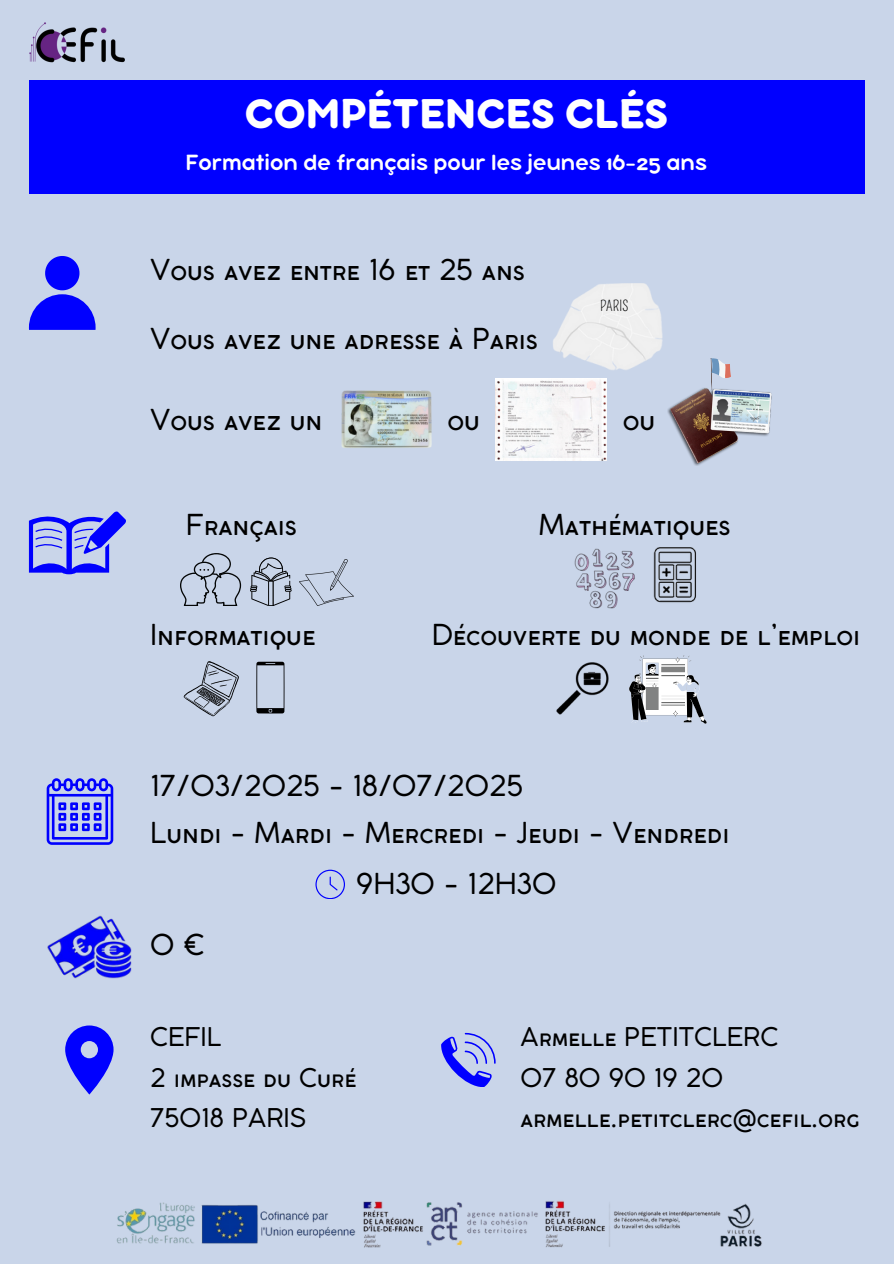
<style>
.page{position:relative;width:894px;height:1264px;background:#fff}
.page>*{position:absolute;margin:0;border:0;box-sizing:border-box;transform-origin:0 0}
.t1{font:700 45px "Bubbleboddy Neue";color:#fff}
.t2{font:28.5px "Coco Gothic Small Caps";color:#000}
.t3{font:25.5px/40.5px "Coco Gothic Small Caps";color:#000}
.t4{font:24px "Bubbleboddy Neue";color:#fff}
.t5{font:14.4px "Pompiere";color:#000}
</style>
<div class="page">
<div style="left:0;top:0;width:893px;height:1263px;background:#c9d5e9"></div>
<div style="left:29px;top:80px;width:834px;height:114px;background:#00f"></div>
<img style="left:29px;top:23px;width:96px;height:39px">
<svg style="left:29px;top:511px;width:97px;height:63px"></svg>
<svg style="left:180px;top:553px;width:61px;height:53px"></svg>
<svg style="left:250px;top:557px;width:41px;height:48px"></svg>
<img style="left:299px;top:560px;width:54px;height:46px">
<svg style="left:184px;top:661px;width:55px;height:55px"></svg>
<svg style="left:256px;top:661px;width:28px;height:52px"></svg>
<img style="left:653px;top:547px;width:43px;height:56px">
<img style="left:574px;top:548px;width:61px;height:61px">
<svg style="left:629px;top:655px;width:77px;height:68px"></svg>
<img style="left:556px;top:662px;width:52px;height:52px">
<svg style="left:29px;top:256px;width:66px;height:74px"></svg>
<img style="left:341px;top:390px;width:90px;height:58px">
<img style="left:495px;top:378px;width:111px;height:82px">
<img style="left:667px;top:388px;width:105px;height:77px">
<svg style="left:709px;top:358px;width:21px;height:32px"></svg>
<img style="left:553px;top:283px;width:110px;height:87px">
<svg style="left:47px;top:778px;width:66px;height:66px"></svg>
<svg style="left:315px;top:869px;width:29px;height:30px"></svg>
<svg style="left:65px;top:1025px;width:48px;height:69px"></svg>
<svg style="left:441px;top:1032px;width:54px;height:54px"></svg>
<img style="left:47px;top:915px;width:84px;height:63px">
<img style="left:116px;top:1201px;width:646px;height:47px">
<p class="t1" style="left:245px;top:99px;width:424px">COMPÉTENCES CLÉS</p>
<h3 class="t4" style="left:185px;top:154px;width:523px">Formation de français pour les jeunes 16-25 ans</h3>
<h4 class="t2" style="left:150px;top:259px;width:376px">Vous avez entre 16 et 25 ans</h4>
<p class="t2" style="left:150px;top:328px;width:389px">Vous avez une adresse à Paris</p>
<h3 class="t5" style="left:600px;top:297px;width:30px">PARIS</h3>
<h3 class="t2" style="left:150px;top:409px;width:174px">Vous avez un</h3>
<h3 class="t2" style="left:447px;top:409px;width:34px">ou</h3>
<h3 class="t2" style="left:622px;top:409px;width:34px">ou</h3>
<p class="t2" style="left:186px;top:514px;width:113px">Français</p>
<p class="t2" style="left:538px;top:514px;width:193px">Mathématiques</p>
<h1 class="t2" style="left:150px;top:624px;width:167px">Informatique</h1>
<h1 class="t2" style="left:431px;top:624px;width:430px">Découverte du monde de l’emploi</h1>
<p class="t2" style="left:150px;top:774px;width:374px">17/03/2025 - 18/07/2025</p>
<p class="t2" style="left:150px;top:822px;width:580px">Lundi - Mardi - Mercredi - Jeudi - Vendredi</p>
<p class="t2" style="left:356px;top:872px;width:202px">9H30 - 12H30</p>
<p class="t2" style="left:150px;top:934px;width:57px">0 €</p>
<p class="t3" style="left:150px;top:1019px;width:208px">CEFIL<br>2 impasse du Curé<br>75018 PARIS</p>
<p class="t3" style="left:520px;top:1019px;width:341px">Armelle PETITCLERC<br>07 80 90 19 20 armelle.petitclerc@cefil.org</p>
</div>
